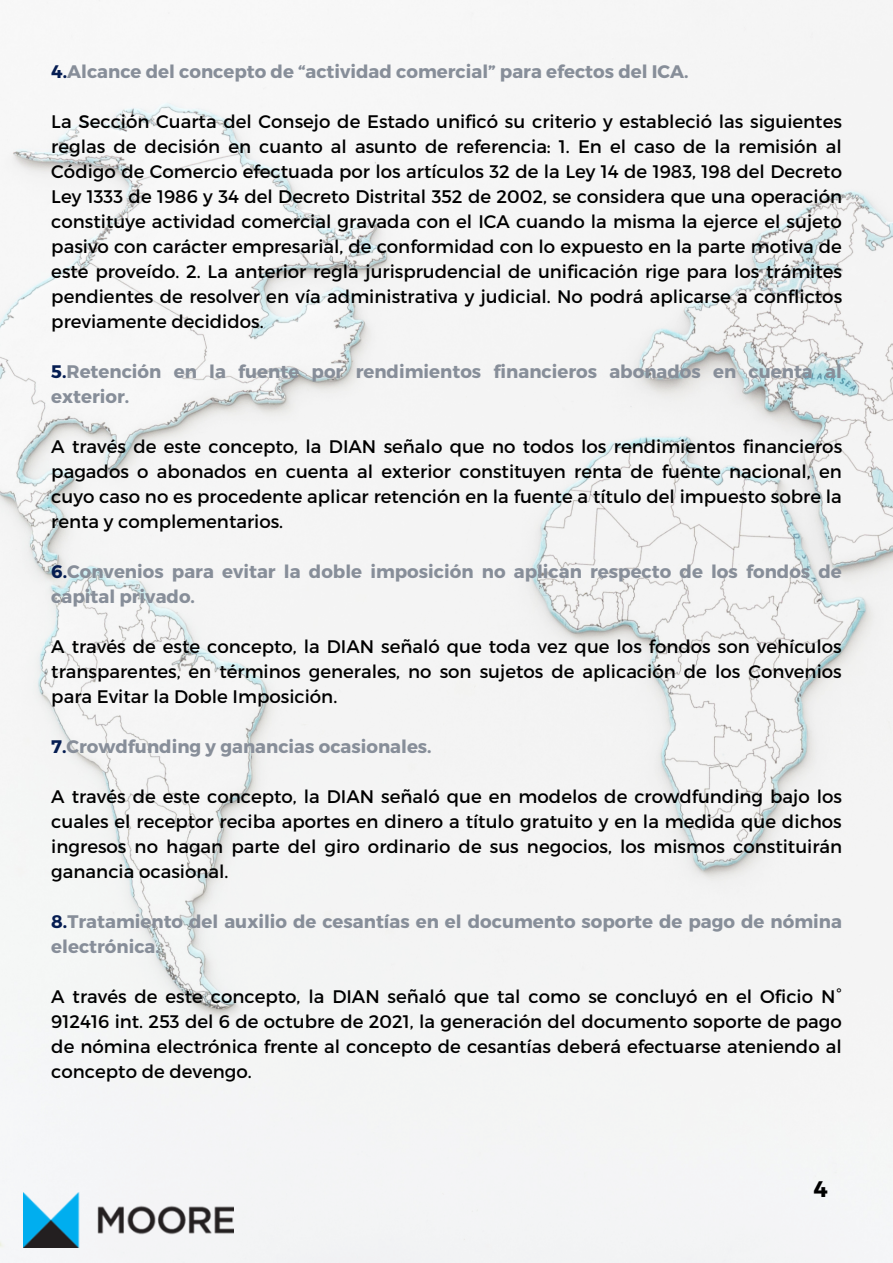
<style>
.page{position:relative;width:893px;height:1263px;background:#f4f4f4}
.page>*{position:absolute;margin:0;border:0;box-sizing:border-box;transform-origin:0 0}
.t1{font:700 22.5px "Montserrat";color:#000}
.t2{font:18.15px/25px "Montserrat";color:#000;text-align:justify}
.t3{font:700 18.15px/25px "Montserrat";color:#878e99}
.s1{color:#051d52}
</style>
<div class="page">
<img style="left:23px;top:1192px;width:211px;height:55px">
<p class="t3" style="left:51px;top:59px;width:639px"><span class="s1">4.</span>Alcance del concepto de “actividad comercial” para efectos del ICA.</p>
<p class="t2" style="left:51px;top:109px;width:792px">La Sección Cuarta del Consejo de Estado unificó su criterio y estableció las siguientes reglas de decisión en cuanto al asunto de referencia: 1. En el caso de la remisión al Código de Comercio efectuada por los artículos 32 de la Ley 14 de 1983, 198 del Decreto Ley 1333 de 1986 y 34 del Decreto Distrital 352 de 2002, se considera que una operación constituye actividad comercial gravada con el ICA cuando la misma la ejerce el sujeto pasivo con carácter empresarial, de conformidad con lo expuesto en la parte motiva de este proveído. 2. La anterior regla jurisprudencial de unificación rige para los trámites pendientes de resolver en vía administrativa y judicial. No podrá aplicarse a conflictos previamente decididos.</p>
<p class="t3" style="left:51px;top:358px;width:792px"><span class="s1">5.</span>Retención en la fuente por rendimientos financieros abonados en cuenta al exterior.</p>
<p class="t2" style="left:51px;top:433px;width:792px">A través de este concepto, la DIAN señalo que no todos los rendimientos financieros pagados o abonados en cuenta al exterior constituyen renta de fuente nacional, en cuyo caso no es procedente aplicar retención en la fuente a título del impuesto sobre la renta y complementarios.</p>
<p class="t3" style="left:51px;top:558px;width:792px"><span class="s1">6.</span>Convenios para evitar la doble imposición no aplican respecto de los fondos de capital privado.</p>
<p class="t2" style="left:51px;top:633px;width:792px">A través de este concepto, la DIAN señaló que toda vez que los fondos son vehículos transparentes, en términos generales, no son sujetos de aplicación de los Convenios para Evitar la Doble Imposición.</p>
<p class="t3" style="left:51px;top:733px;width:382px"><span class="s1">7.</span>Crowdfunding y ganancias ocasionales.</p>
<p class="t2" style="left:51px;top:783px;width:792px">A través de este concepto, la DIAN señaló que en modelos de crowdfunding bajo los cuales el receptor reciba aportes en dinero a título gratuito y en la medida que dichos ingresos no hagan parte del giro ordinario de sus negocios, los mismos constituirán ganancia ocasional.</p>
<p class="t3" style="left:51px;top:908px;width:792px"><span class="s1">8.</span>Tratamiento del auxilio de cesantías en el documento soporte de pago de nómina electrónica.</p>
<p class="t2" style="left:51px;top:983px;width:792px">A través de este concepto, la DIAN señaló que tal como se concluyó en el Oficio N° 912416 int. 253 del 6 de octubre de 2021, la generación del documento soporte de pago de nómina electrónica frente al concepto de cesantías deberá efectuarse ateniendo al concepto de devengo.</p>
<p class="t1" style="left:813px;top:1175px;width:16px">4</p>
</div>
